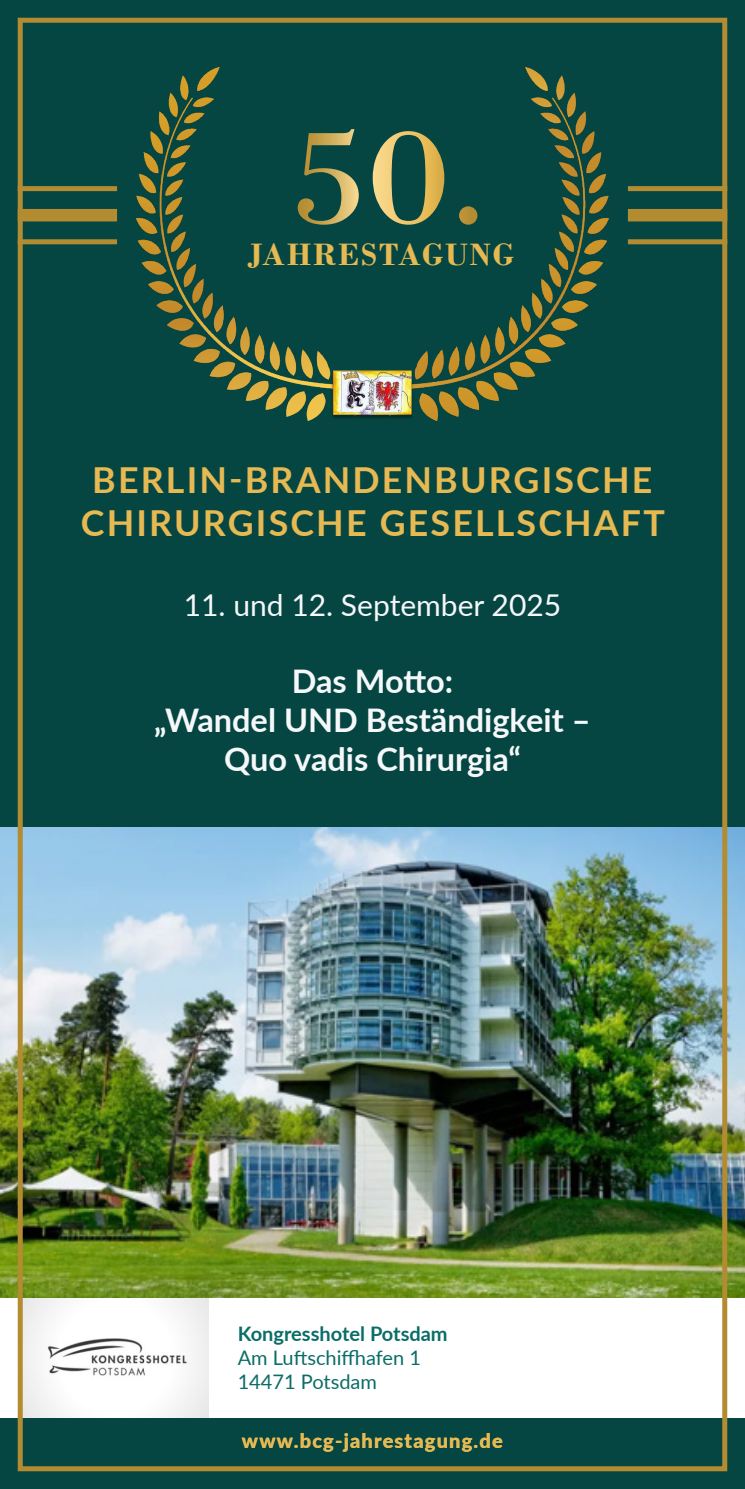
<style>
.page{position:relative;width:745px;height:1489px;background:#fff}
.page>*{position:absolute;margin:0;border:0;box-sizing:border-box;transform-origin:0 0}
.t1{font:700 35.75px/43px "Lato";letter-spacing:.06em;color:#e6b952;text-align:center}
.Blocksatz_Einladung{font:700 32.5px/39px "Lato";color:#f5f7f9;text-align:center}
.t2{font:700 32.5px "Bodoni";letter-spacing:.06em;color:#e6b952}
.Paragraph_Style_9pt{font:30px "Lato";color:#f5f7f9}
.Paragraph_Style_9pt-2{font:20px/24px "Lato";color:#0a6d67}
.t3{font:800 20px "Lato";letter-spacing:.06em;color:#e6b952}
.s1{font-weight:700}
</style>
<div class="page">
<div style="left:0;top:1417px;width:744px;height:71px;background:#054643"></div>
<div style="left:0;top:0;width:744px;height:875px;background:#054643"></div>
<img style="left:24px;top:1297px;width:184px;height:120px">
<img style="left:0;top:827px;width:744px;height:470px">
<img style="left:112px;top:66px;width:498px;height:356px">
<div style="left:18px;top:18px;width:708px;height:1452px;border:5px solid #b38c32"></div>
<div style="left:18px;top:186px;width:99px;height:5px;background:#b38c32"></div>
<div style="left:18px;top:239px;width:99px;height:5px;background:#b38c32"></div>
<div style="left:18px;top:209px;width:99px;height:12px;background:#b38c32"></div>
<div style="left:627px;top:186px;width:99px;height:5px;background:#b38c32"></div>
<div style="left:627px;top:239px;width:99px;height:5px;background:#b38c32"></div>
<div style="left:627px;top:209px;width:99px;height:12px;background:#b38c32"></div>
<img style="left:329px;top:369px;width:86px;height:53px">
<p class="t2" style="left:247px;top:235px;width:268px">JAHRESTAGUNG</p>
<p class="t1" style="left:81px;top:457px;width:585px">BERLIN-BRANDENBURGISCHE<br>CHIRURGISCHE GESELLSCHAFT</p>
<p class="Paragraph_Style_9pt" style="left:183px;top:584px;width:379px">11. und 12. September 2025</p>
<p class="Blocksatz_Einladung" style="left:154px;top:660px;width:438px">Das Motto:<br>„Wandel UND Beständigkeit –<br>Quo vadis Chirurgia“</p>
<p class="Paragraph_Style_9pt-2" style="left:237px;top:1320px;width:211px"><span class="s1">Kongresshotel Potsdam<br></span>Am Luftschiffhafen 1<br>14471 Potsdam</p>
<p class="t3" style="left:242px;top:1425px;width:262px">www.bcg-jahrestagung.de</p>
</div>
